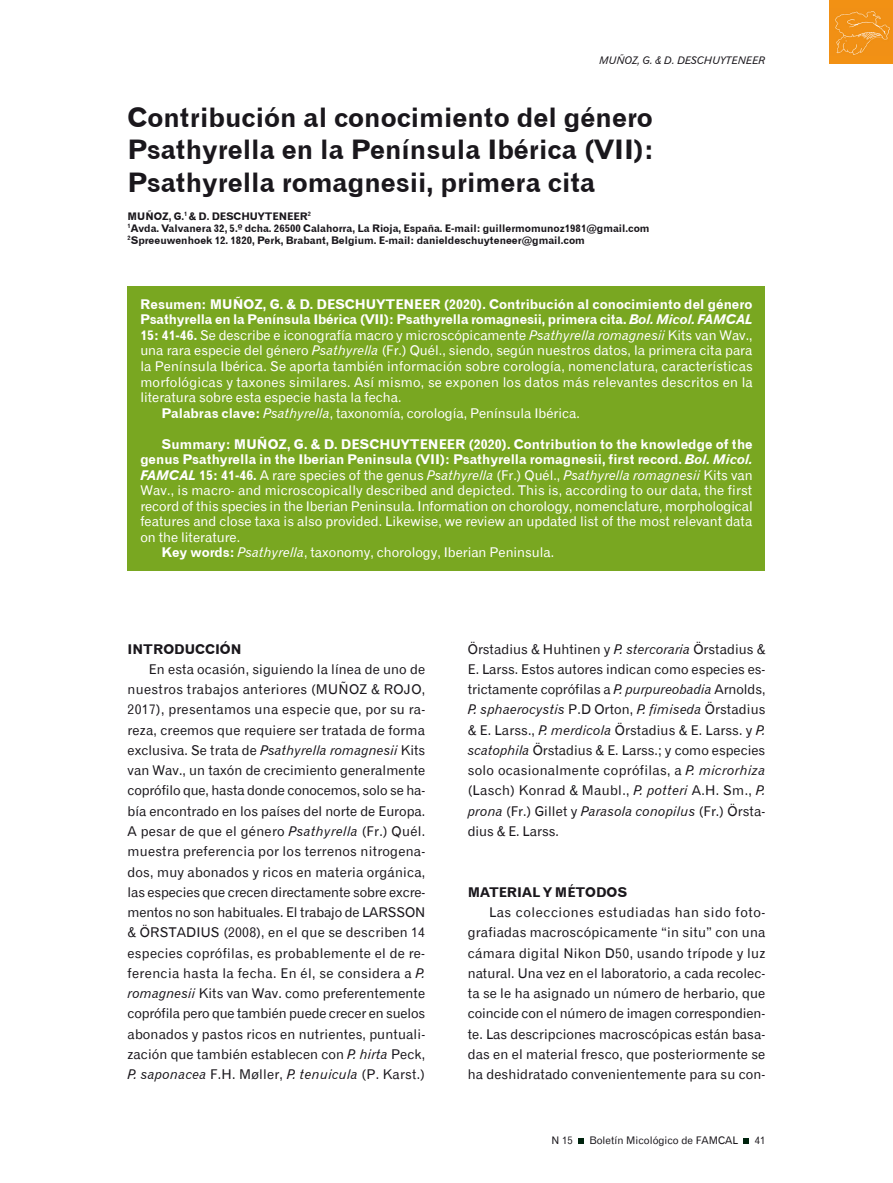
<style>
.page{position:relative;width:893px;height:1183px;background:#fff}
.page>*{position:absolute;margin:0;border:0;box-sizing:border-box;transform-origin:0 0}
.t1{font:27px/32.4px "Gothic 720 BT Bold B";color:#1a171c;text-align:justify}
.t2{font:13.5px/20.2px "Gothic 720 BT Roman B";letter-spacing:.01em;color:#1a171c;text-align:justify}
.t3{font:13.5px "Gothic 720 BT Roman B";color:#fff}
.t4{font:13.5px/15.5px "Gothic 720 BT Bold B";color:#fff}
.t5{font:13.5px "Gothic 720 BT Italic B";letter-spacing:.01em;color:#1a171c}
.t6{font:13.5px "Gothic 720 BT Bold B";color:#1a171c}
.t7{font:10.5px/12.1px "Gothic 720 BT Bold B";color:#1a171c}
.t8{font:10.5px "Gothic 720 BT Roman B";color:#1a171c}
.t9{font:10.5px "Gothic 720 BT Italic B";color:#1a171c}
.s1{font-family:"Gothic 720 BT Bold Italic B"}
.s2{font-family:"Gothic 720 BT Bold B"}
.s3{font-family:"Gothic 720 BT Italic B"}
.s4{font-family:"Gothic 720 BT Roman B"}
</style>
<div class="page">
<svg style="left:578px;top:1138px;width:6px;height:5px"></svg>
<svg style="left:743px;top:1138px;width:6px;height:5px"></svg>
<div style="left:829px;top:0;width:64px;height:64px;background:#f29114"></div>
<img style="left:835px;top:11px;width:55px;height:44px">
<div style="left:128px;top:286px;width:637px;height:284px;background:#79a721"></div>
<p class="t9" style="left:599px;top:54px;width:167px">MUÑOZ, G. &amp; D. DESCHUYTENEER</p>
<h1 class="t1" style="left:128px;top:101px;width:528px">Contribución al conocimiento del género Psathyrella en la Península Ibérica (VII):<br>Psathyrella romagnesii, primera cita</h1>
<p class="t7" style="left:128px;top:210px;width:524px">MUÑOZ, G.<sup>1</sup> &amp; D. DESCHUYTENEER<sup>2<br>1</sup>Avda. Valvanera 32, 5.º dcha. 26500 Calahorra, La Rioja, España. E-mail: guillermomunoz1981@gmail.com<br><sup>2</sup>Spreeuwenhoek 12. 1820, Perk, Brabant, Belgium. E-mail: danieldeschuyteneer@gmail.com</p>
<p class="t4" style="left:140px;top:296px;width:614px">Resumen: MUÑOZ, G. &amp; D. DESCHUYTENEER (2020). Contribución al conocimiento del género<br>Psathyrella en la Península Ibérica (VII): Psathyrella romagnesii, primera cita. <span class="s1">Bol. Micol. FAMCAL</span></p>
<p class="t3" style="left:140px;top:327px;width:614px"><span class="s2">15: 41-46.</span> Se describe e iconografía macro y microscópicamente <span class="s3">Psathyrella romagnesii</span> Kits van Wav.,</p>
<p class="t3" style="left:140px;top:342px;width:614px">una rara especie del género <span class="s3">Psathyrella</span> (Fr.) Quél., siendo, según nuestros datos, la primera cita para</p>
<p class="t3" style="left:140px;top:358px;width:614px">la Península Ibérica. Se aporta también información sobre corología, nomenclatura, características</p>
<p class="t3" style="left:140px;top:373px;width:614px">morfológicas y taxones similares. Así mismo, se exponen los datos más relevantes descritos en la</p>
<p class="t3" style="left:140px;top:389px;width:263px">literatura sobre esta especie hasta la fecha.</p>
<p class="t3" style="left:162px;top:404px;width:420px"><span class="s2">Palabras clave:</span> <span class="s3">Psathyrella</span>, taxonomía, corología, Península Ibérica.</p>
<p class="t4" style="left:140px;top:436px;width:614px;text-align:right">Summary: MUÑOZ, G. &amp; D. DESCHUYTENEER (2020). Contribution to the knowledge of the genus Psathyrella in the Iberian Peninsula (VII): Psathyrella romagnesii, first record. <span class="s1">Bol. Micol.</span></p>
<p class="t3" style="left:140px;top:466px;width:614px"><span class="s1">FAMCAL</span> <span class="s2">15: 41-46.</span> A rare species of the genus <span class="s3">Psat hyrella</span> (Fr.) Quél., <span class="s3">Psathyrella romagnesii</span> Kits van</p>
<p class="t3" style="left:140px;top:482px;width:613px">Wav., is macro- and microscopically described and depicted. This is, according to our data, the first</p>
<p class="t3" style="left:140px;top:497px;width:614px">record of this species in the Iberian Peninsula. Information on chorology, nomenclature, morphological</p>
<p class="t3" style="left:140px;top:513px;width:613px">features and close taxa is also provided. Likewise, we review an updated list of the most relevant data</p>
<p class="t3" style="left:140px;top:528px;width:101px">on the literature.</p>
<p class="t3" style="left:162px;top:544px;width:394px"><span class="s2">Key words:</span> <span class="s3">Psathyrella</span>, taxonomy, chorology, Iberian Peninsula.</p>
<p class="t6" style="left:128px;top:640px;width:115px">INTRODUCCIÓN</p>
<p class="t2" style="left:128px;top:658px;width:299px;text-indent:21px">En esta ocasión, siguiendo la línea de uno de nuestros trabajos anteriores (MUÑOZ &amp; ROJO, 2017), presentamos una especie que, por su ra&shy;reza, creemos que requiere ser tratada de forma exclusiva. Se trata de <span class="s3">Psathyrella romagnesii</span> Kits van Wav., un taxón de crecimiento generalmente coprófilo que, hasta donde conocemos, solo se ha&shy;bía encontrado en los países del norte de Europa.<br>A pesar de que el género <span class="s3">Psathyrella</span> (Fr.) Quél. muestra preferencia por los terrenos nitrogena&shy;dos, muy abonados y ricos en materia orgánica, las especies que crecen directamente sobre excre&shy;mentos no son habituales. El trabajo de LARSSON &amp; ÖRSTADIUS (2008), en el que se describen 14 especies coprófilas, es probablemente el de re&shy;ferencia hasta la fecha. En él, se considera a <span class="s3">P. romagnesii</span> Kits van Wav. como preferentemente coprófila pero que también puede crecer en suelos abonados y pastos ricos en nutrientes, puntuali&shy;zación que también establecen con <span class="s3">P. hirta</span> Peck,</p>
<p class="t5" style="left:128px;top:1065px;width:299px">P. saponacea <span class="s4">F.H. Møller,</span> P. tenuicula <span class="s4">(P. Karst.)</span></p>
<p class="t2" style="left:468px;top:638px;width:299px">Örstadius &amp; Huhtinen y <span class="s3">P. stercoraria</span> Örstadius &amp; E. Larss. Estos autores indican como especies es&shy;trictamente coprófilas a <span class="s3">P. purpureobadia</span> Arnolds,</p>
<p class="t5" style="left:468px;top:701px;width:299px">P. sphaerocystis <span class="s4">P.D Orton,</span> P. fimiseda <span class="s4">Örstadius</span></p>
<p class="t2" style="left:468px;top:719px;width:299px">&amp; E. Larss., <span class="s3">P. merdicola</span> Örstadius &amp; E. Larss. y <span class="s3">P. scatophila</span> Örstadius &amp; E. Larss.; y como especies solo ocasionalmente coprófilas, a <span class="s3">P. microrhiza </span>(Lasch) Konrad &amp; Maubl., <span class="s3">P. potteri</span> A.H. Sm., <span class="s3">P. prona</span> (Fr.) Gillet y <span class="s3">Parasola conopilus</span> (Fr.) Örsta&shy;dius &amp; E. Larss.</p>
<p class="t6" style="left:468px;top:883px;width:161px">MATERIAL Y MÉTODOS</p>
<p class="t2" style="left:468px;top:901px;width:299px;text-indent:21px">Las colecciones estudiadas han sido foto&shy;grafiadas macroscópicamente “in situ” con una cámara digital Nikon D50, usando trípode y luz natural. Una vez en el laboratorio, a cada recolec&shy;ta se le ha asignado un número de herbario, que coincide con el número de imagen correspondien&shy;te. Las descripciones macroscópicas están basa&shy;das en el material fresco, que posteriormente se ha deshidratado convenientemente para su con-</p>
<p class="t8" style="left:551px;top:1133px;width:23px">N 15</p>
<p class="t8" style="left:589px;top:1133px;width:150px">Boletín Micológico de FAMCAL</p>
<p class="t8" style="left:755px;top:1133px;width:12px">41</p>
</div>
